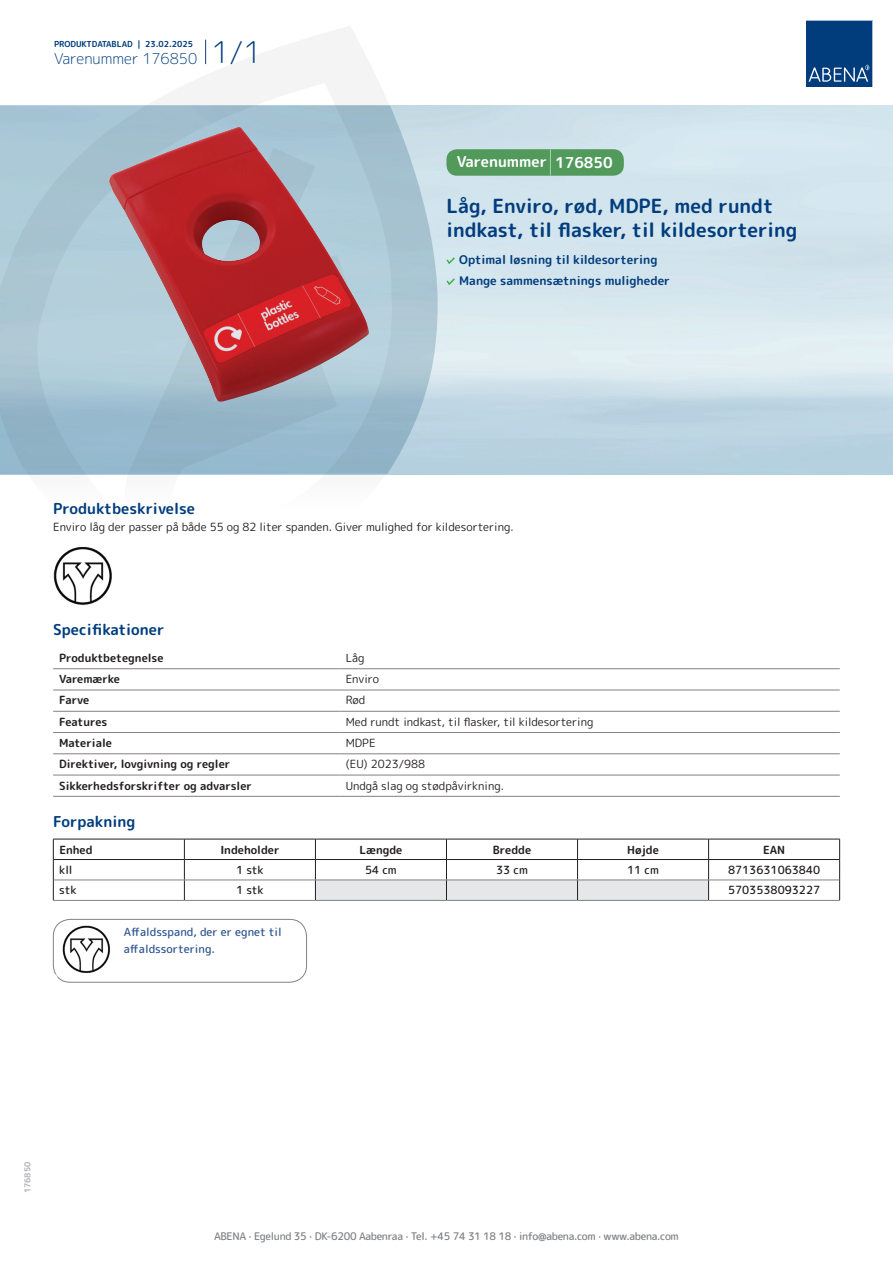
<style>
.page{position:relative;width:893px;height:1263px;background:#fff}
.page>*{position:absolute;margin:0;border:0;box-sizing:border-box;transform-origin:0 0}
.t1{font:700 19.5px/24px "Rounded Mplus 1 c";color:#013d7d}
.t2{font:700 15px "Rounded Mplus 1 c";color:#013d7d}
.t3{font:300 15px "Rounded Mplus 1 c";color:#013d7d}
.t4{font:700 15px "Rounded Mplus 1 c";color:#fff}
.t5{font:700 12px/21px "Rounded Mplus 1 c";color:#013d7d}
.t6{font:11.25px "Rounded Mplus 1 c";color:#231f20}
.t7{font:700 11.25px "Rounded Mplus 1 c";color:#231f20}
.t8{font:500 11.25px "Rounded Mplus 1 c";color:#231f20}
.t9{font:500 11.25px/16.5px "Rounded Mplus 1 c";color:#305691}
.t10{font:500 10.5px "Rounded Mplus 1 c";letter-spacing:-.03em;color:#808285}
.t11{font:700 10.5px "Rounded Mplus 1 c";color:#fff}
.t12{font:700 8.25px "Rounded Mplus 1 c";color:#013d7d}
.t13{font:700 8.25px "Rounded Mplus 1 c";color:#b2b3b7}
.s1{font-size:30px}
.s2{font-size:25.5px}
</style>
<div class="page">
<svg style="left:0;top:26px;width:439px;height:449px"></svg>
<svg style="left:0;top:106px;width:438px;height:368px;background:#a4c2d2"></svg>
<svg style="left:205px;top:40px;width:1px;height:24px"></svg>
<svg style="left:806px;top:20px;width:67px;height:67px;background:#144b86"></svg>
<img style="left:109px;top:127px;width:260px;height:276px">
<img style="left:53px;top:547px;width:59px;height:58px">
<hr style="left:53px;top:668px;width:287px;height:1px;background:#808285">
<hr style="left:340px;top:668px;width:500px;height:1px;background:#808285">
<hr style="left:53px;top:690px;width:287px;height:1px;background:#808285">
<hr style="left:340px;top:690px;width:500px;height:1px;background:#808285">
<hr style="left:53px;top:711px;width:287px;height:1px;background:#808285">
<hr style="left:340px;top:711px;width:500px;height:1px;background:#808285">
<hr style="left:53px;top:732px;width:287px;height:1px;background:#808285">
<hr style="left:340px;top:732px;width:500px;height:1px;background:#808285">
<hr style="left:53px;top:753px;width:287px;height:1px;background:#808285">
<hr style="left:340px;top:753px;width:500px;height:1px;background:#808285">
<hr style="left:53px;top:775px;width:287px;height:1px;background:#808285">
<hr style="left:340px;top:775px;width:500px;height:1px;background:#808285">
<hr style="left:53px;top:796px;width:287px;height:1px;background:#808285">
<hr style="left:340px;top:796px;width:500px;height:1px;background:#808285">
<hr style="left:53px;top:839px;width:131px;height:1px;background:#231f20">
<hr style="left:184px;top:839px;width:131px;height:1px;background:#231f20">
<hr style="left:709px;top:839px;width:131px;height:1px;background:#231f20">
<hr style="left:53px;top:859px;width:131px;height:1px;background:#231f20">
<hr style="left:184px;top:859px;width:131px;height:1px;background:#231f20">
<hr style="left:709px;top:859px;width:131px;height:1px;background:#231f20">
<svg style="left:53px;top:839px;width:1px;height:61px"></svg>
<svg style="left:184px;top:839px;width:1px;height:61px"></svg>
<svg style="left:315px;top:839px;width:394px;height:61px"></svg>
<svg style="left:839px;top:839px;width:1px;height:61px"></svg>
<hr style="left:54px;top:880px;width:130px;height:1px;background:#808285">
<hr style="left:184px;top:880px;width:131px;height:1px;background:#808285">
<hr style="left:315px;top:880px;width:131px;height:1px;background:#808285">
<hr style="left:446px;top:880px;width:131px;height:1px;background:#808285">
<hr style="left:577px;top:880px;width:132px;height:1px;background:#808285">
<hr style="left:709px;top:880px;width:130px;height:1px;background:#808285">
<hr style="left:53px;top:900px;width:131px;height:1px;background:#808285">
<hr style="left:184px;top:900px;width:131px;height:1px;background:#808285">
<hr style="left:315px;top:900px;width:131px;height:1px;background:#808285">
<hr style="left:446px;top:900px;width:131px;height:1px;background:#808285">
<hr style="left:577px;top:900px;width:132px;height:1px;background:#808285">
<hr style="left:709px;top:900px;width:131px;height:1px;background:#808285">
<img style="left:63px;top:926px;width:47px;height:47px">
<div style="left:53px;top:919px;width:254px;height:63px;border:1px solid #808285;border-radius:17px"></div>
<svg style="left:446px;top:257px;width:9px;height:7px"></svg>
<svg style="left:446px;top:278px;width:9px;height:7px"></svg>
<div style="left:446px;top:149px;width:178px;height:27px;background:#52995c;border-radius:10px"></div>
<p class="t12" style="left:54px;top:38px;width:141px">PRODUKTDATABLAD | 23.02.2025</p>
<h2 class="t3" style="left:54px;top:48px;width:209px">Varenummer 176850 <span class="s1">1/1</span></h2>
<h2 class="t4" style="left:457px;top:151px;width:157px">Varenummer <span class="s2">|</span> 176850</h2>
<h1 class="t1" style="left:446px;top:194px;width:352px">Låg, Enviro, rød, MDPE, med rundt indkast, til flasker, til kildesortering</h1>
<p class="t5" style="left:459px;top:249px;width:212px">Optimal løsning til kildesortering<br>Mange sammensætnings muligheder</p>
<h2 class="t2" style="left:53px;top:498px;width:143px">Produktbeskrivelse</h2>
<p class="t6" style="left:53px;top:518px;width:462px">Enviro låg der passer på både 55 og 82 liter spanden. Giver mulighed for kildesortering.</p>
<h2 class="t2" style="left:53px;top:619px;width:113px">Specifikationer</h2>
<p class="t7" style="left:59px;top:650px;width:106px">Produktbetegnelse</p>
<p class="t6" style="left:346px;top:650px;width:20px">Låg</p>
<p class="t7" style="left:59px;top:671px;width:62px">Varemærke</p>
<p class="t6" style="left:346px;top:671px;width:35px">Enviro</p>
<p class="t7" style="left:59px;top:692px;width:32px">Farve</p>
<p class="t6" style="left:346px;top:692px;width:21px">Rød</p>
<p class="t7" style="left:59px;top:714px;width:50px">Features</p>
<p class="t6" style="left:346px;top:714px;width:249px">Med rundt indkast, til flasker, til kildesortering</p>
<p class="t7" style="left:59px;top:735px;width:54px">Materiale</p>
<p class="t6" style="left:346px;top:735px;width:31px">MDPE</p>
<p class="t7" style="left:59px;top:756px;width:173px">Direktiver, lovgivning og regler</p>
<p class="t6" style="left:346px;top:756px;width:81px">(EU) 2023/988</p>
<p class="t7" style="left:59px;top:777px;width:194px">Sikkerhedsforskrifter og advarsler</p>
<p class="t6" style="left:346px;top:777px;width:160px">Undgå slag og stødpåvirkning.</p>
<h2 class="t2" style="left:53px;top:810px;width:84px">Forpakning</h2>
<p class="t7" style="left:59px;top:841px;width:35px">Enhed</p>
<p class="t7" style="left:220px;top:841px;width:61px">Indeholder</p>
<p class="t7" style="left:359px;top:841px;width:44px">Længde</p>
<p class="t7" style="left:493px;top:841px;width:40px">Bredde</p>
<p class="t7" style="left:627px;top:841px;width:33px">Højde</p>
<p class="t7" style="left:763px;top:841px;width:24px">EAN</p>
<p class="t8" style="left:59px;top:862px;width:15px">kll</p>
<p class="t8" style="left:236px;top:862px;width:29px">1 stk</p>
<p class="t8" style="left:365px;top:862px;width:33px">54 cm</p>
<p class="t8" style="left:496px;top:862px;width:33px">33 cm</p>
<p class="t8" style="left:627px;top:862px;width:33px">11 cm</p>
<p class="t8" style="left:728px;top:862px;width:94px">8713631063840</p>
<p class="t8" style="left:59px;top:882px;width:19px">stk</p>
<p class="t8" style="left:236px;top:882px;width:29px">1 stk</p>
<p class="t8" style="left:728px;top:882px;width:94px">5703538093227</p>
<p class="t9" style="left:124px;top:924px;width:159px">Affaldsspand, der er egnet til affaldssortering.</p>
<p class="t11" style="left:53px;top:971px;width:7px">*</p>
<p class="t13" style="left:22px;top:1193px;width:33px;rotate:-90deg">176850</p>
<p class="t10" style="left:214px;top:1229px;width:466px">ABENA · Egelund 35 · DK-6200 Aabenraa · Tel. +45 74 31 18 18 · info@abena.com · www.abena.com</p>
</div>
